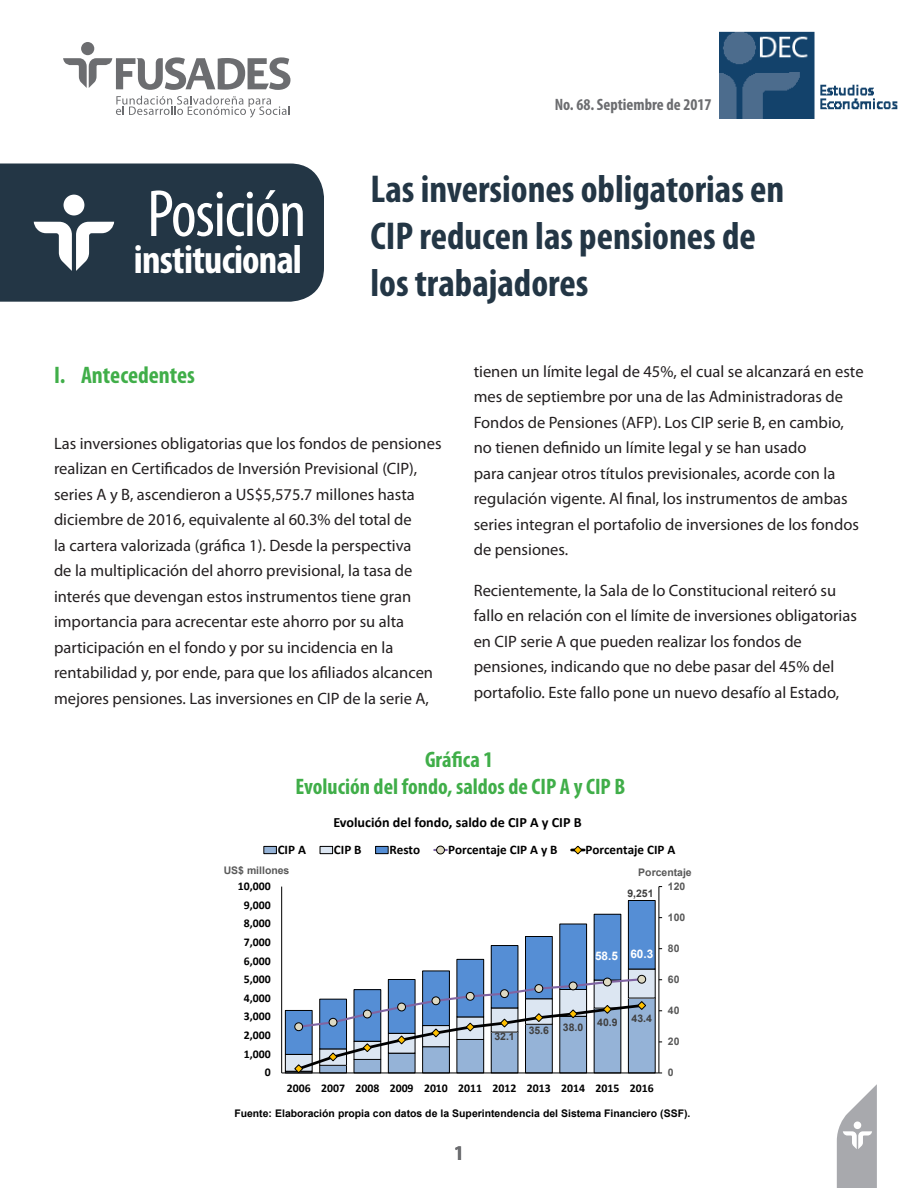
<style>
.page{position:relative;width:918px;height:1188px;background:#fff}
.page>*{position:absolute;margin:0;border:0;box-sizing:border-box;transform-origin:0 0}
.t1{font:condensed 67.2px "Myriad Pro";letter-spacing:-.02em;color:#fff}
.t2{font:700 condensed 40.5px "Myriad Pro";letter-spacing:-.02em;color:#fff}
.Titulo{font:700 condensed 39px/46.8px "Myriad Pro";color:#233645}
.subtitulo{font:700 condensed 24px "Myriad Pro";color:#40ae49}
.titulo_cuadro-grafic{font:700 condensed 22.5px/27px "Myriad Pro";color:#40ae49;text-align:center}
.t3{font:700 condensed 21px "Myriad Pro";color:#6c6d70}
.t4{font:16.5px/25.5px "Myriad Pro";color:#231f20}
.t5{font:700 condensed 16.5px "Myriad Pro";color:#6c6d70}
.t6{font:700 14.1px "Calibri";color:#000}
.t7{font:700 13.2px "Calibri";color:#000}
.t8{font:700 11.85px "Calibri";color:#000}
.t9{font:700 11.85px "Arial";color:#fff}
.t10{font:700 10.5px "Arial";color:#000}
.t11{font:700 10.5px "Arial";color:#595959}
.t12{font:700 10.5px "Arial";color:#404040}
</style>
<div class="page">
<svg style="left:837px;top:1084px;width:40px;height:104px"></svg>
<img style="left:720px;top:31px;width:178px;height:87px">
<svg style="left:116px;top:96px;width:174px;height:22px"></svg>
<div style="left:81px;top:42px;width:13px;height:13px;background:#6c6d70;border-radius:50%"></div>
<svg style="left:63px;top:57px;width:227px;height:33px"></svg>
<div style="left:0;top:164px;width:324px;height:138px;background:#233645"></div>
<div style="left:64px;top:195px;width:20px;height:20px;background:#fff;border-radius:50%"></div>
<svg style="left:34px;top:222px;width:80px;height:49px"></svg>
<div style="left:285px;top:1071px;width:27px;height:2px;border:1px solid #000"></div>
<div style="left:628px;top:998px;width:27px;height:75px;background:#95b3d7"></div>
<div style="left:285px;top:1054px;width:27px;height:17px;background:#dce6f2"></div>
<div style="left:285px;top:1054px;width:27px;height:17px;border:1px solid #000"></div>
<div style="left:628px;top:969px;width:27px;height:29px;background:#dce6f2"></div>
<div style="left:628px;top:969px;width:27px;height:29px;border:1px solid #000"></div>
<div style="left:285px;top:1010px;width:27px;height:44px;background:#558ed5"></div>
<div style="left:285px;top:1010px;width:27px;height:45px;border:1px solid #000"></div>
<div style="left:423px;top:971px;width:26px;height:55px;background:#558ed5"></div>
<div style="left:422px;top:971px;width:28px;height:55px;border:1px solid #000"></div>
<div style="left:457px;top:959px;width:27px;height:58px;background:#558ed5"></div>
<div style="left:457px;top:959px;width:27px;height:58px;border:1px solid #000"></div>
<div style="left:491px;top:946px;width:27px;height:62px;background:#558ed5"></div>
<div style="left:491px;top:945px;width:27px;height:63px;border:1px solid #000"></div>
<div style="left:526px;top:936px;width:26px;height:63px;background:#558ed5"></div>
<div style="left:525px;top:936px;width:28px;height:63px;border:1px solid #000"></div>
<div style="left:560px;top:924px;width:27px;height:65px;background:#558ed5"></div>
<div style="left:560px;top:924px;width:27px;height:66px;border:1px solid #000"></div>
<div style="left:594px;top:914px;width:27px;height:66px;background:#558ed5"></div>
<div style="left:628px;top:900px;width:27px;height:69px;background:#558ed5"></div>
<div style="left:628px;top:900px;width:27px;height:69px;border:1px solid #000"></div>
<hr style="left:659px;top:887px;width:1px;height:186px;background:#000">
<hr style="left:281px;top:887px;width:1px;height:186px;background:#000">
<hr style="left:282px;top:1073px;width:377px;height:1px;background:#000">
<div style="left:638px;top:975px;width:8px;height:8px;border:1px solid #000;border-radius:50%"></div>
<svg style="left:295px;top:977px;width:351px;height:96px"></svg>
<div style="left:264px;top:846px;width:12px;height:8px;background:#95b3d7"></div>
<div style="left:264px;top:846px;width:13px;height:8px;border:1px solid #000"></div>
<div style="left:320px;top:846px;width:13px;height:8px;background:#dce6f2"></div>
<div style="left:320px;top:846px;width:13px;height:8px;border:1px solid #000"></div>
<div style="left:376px;top:846px;width:12px;height:8px;background:#558ed5"></div>
<div style="left:375px;top:846px;width:13px;height:8px;border:1px solid #000"></div>
<div style="left:437px;top:846px;width:7px;height:8px;background:#ddd9c3;border-radius:50%"></div>
<div style="left:436px;top:846px;width:9px;height:8px;border:1px solid #000;border-radius:50%"></div>
<svg style="left:572px;top:846px;width:12px;height:8px"></svg>
<h1 class="t1" style="left:147px;top:173px;width:161px">Posición</h1>
<h2 class="t2" style="left:134px;top:234px;width:170px">institucional</h2>
<p class="t5" style="left:555px;top:94px;width:158px">No. 68. Septiembre de 2017</p>
<p class="Titulo" style="left:370px;top:165px;width:415px">Las inversiones obligatorias en<br>CIP reducen las pensiones de los trabajadores</p>
<p class="subtitulo" style="left:54px;top:360px;width:143px">I. Antecedentes</p>
<p class="t4" style="left:54px;top:430px;width:389px">Las inversiones obligatorias que los fondos de pensiones realizan en Certificados de Inversión Previsional (CIP), series A y B, ascendieron a US$5,575.7 millones hasta diciembre de 2016, equivalente al 60.3% del total de<br>la cartera valorizada (gráfica 1). Desde la perspectiva<br>de la multiplicación del ahorro previsional, la tasa de interés que devengan estos instrumentos tiene gran importancia para acrecentar este ahorro por su alta participación en el fondo y por su incidencia en la rentabilidad y, por ende, para que los afiliados alcancen mejores pensiones. Las inversiones en CIP de la serie A,</p>
<p class="t4" style="left:474px;top:358px;width:391px">tienen un límite legal de 45%, el cual se alcanzará en este mes de septiembre por una de las Administradoras de Fondos de Pensiones (AFP). Los CIP serie B, en cambio, no tienen definido un límite legal y se han usado<br>para canjear otros títulos previsionales, acorde con la regulación vigente. Al final, los instrumentos de ambas series integran el portafolio de inversiones de los fondos de pensiones.</p>
<p class="t4" style="left:474px;top:577px;width:385px">Recientemente, la Sala de lo Constitucional reiteró su fallo en relación con el límite de inversiones obligatorias en CIP serie A que pueden realizar los fondos de pensiones, indicando que no debe pasar del 45% del portafolio. Este fallo pone un nuevo desafío al Estado,</p>
<p class="titulo_cuadro-grafic" style="left:296px;top:746px;width:331px">Gráfica 1<br>Evolución del fondo, saldos de CIP A y CIP B</p>
<p class="t6" style="left:333px;top:814px;width:250px">Evolución del fondo, saldo de CIP A y CIP B</p>
<p class="t7" style="left:278px;top:841px;width:30px">CIP A</p>
<p class="t7" style="left:334px;top:841px;width:29px">CIP B</p>
<p class="t7" style="left:389px;top:841px;width:32px">Resto</p>
<p class="t7" style="left:448px;top:841px;width:111px">Porcentaje CIP A y B</p>
<p class="t7" style="left:586px;top:841px;width:91px">Porcentaje CIP A</p>
<p class="t11" style="left:224px;top:864px;width:67px">US$ millones</p>
<p class="t11" style="left:638px;top:865px;width:55px">Porcentaje</p>
<p class="t8" style="left:238px;top:878px;width:34px">10,000</p>
<p class="t8" style="left:244px;top:897px;width:28px">9,000</p>
<p class="t8" style="left:244px;top:916px;width:28px">8,000</p>
<p class="t8" style="left:244px;top:934px;width:28px">7,000</p>
<p class="t8" style="left:244px;top:953px;width:28px">6,000</p>
<p class="t8" style="left:244px;top:972px;width:28px">5,000</p>
<p class="t8" style="left:244px;top:990px;width:28px">4,000</p>
<p class="t8" style="left:244px;top:1009px;width:28px">3,000</p>
<p class="t8" style="left:244px;top:1028px;width:28px">2,000</p>
<p class="t8" style="left:244px;top:1046px;width:28px">1,000</p>
<p class="t8" style="left:265px;top:1065px;width:7px">0</p>
<p class="t12" style="left:627px;top:886px;width:28px">9,251</p>
<p class="t9" style="left:595px;top:947px;width:60px">58.5 60.3</p>
<p class="t12" style="left:494px;top:1029px;width:22px">32.1</p>
<p class="t12" style="left:529px;top:1024px;width:22px">35.6</p>
<p class="t12" style="left:563px;top:1020px;width:22px">38.0</p>
<p class="t12" style="left:597px;top:1015px;width:22px">40.9</p>
<p class="t12" style="left:632px;top:1012px;width:22px">43.4</p>
<p class="t8" style="left:287px;top:1080px;width:368px">2006 2007 2008 2009 2010 2011 2012 2013 2014 2015 2016</p>
<p class="t11" style="left:668px;top:879px;width:19px">120</p>
<p class="t11" style="left:668px;top:910px;width:19px">100</p>
<p class="t11" style="left:668px;top:941px;width:13px">80</p>
<p class="t11" style="left:668px;top:972px;width:13px">60</p>
<p class="t11" style="left:668px;top:1004px;width:13px">40</p>
<p class="t11" style="left:668px;top:1035px;width:13px">20</p>
<p class="t11" style="left:668px;top:1066px;width:7px">0</p>
<p class="t10" style="left:234px;top:1106px;width:458px">Fuente: Elaboración propia con datos de la Superintendencia del Sistema Financiero (SSF).</p>
<p class="t3" style="left:455px;top:1140px;width:10px">1</p>
</div>
